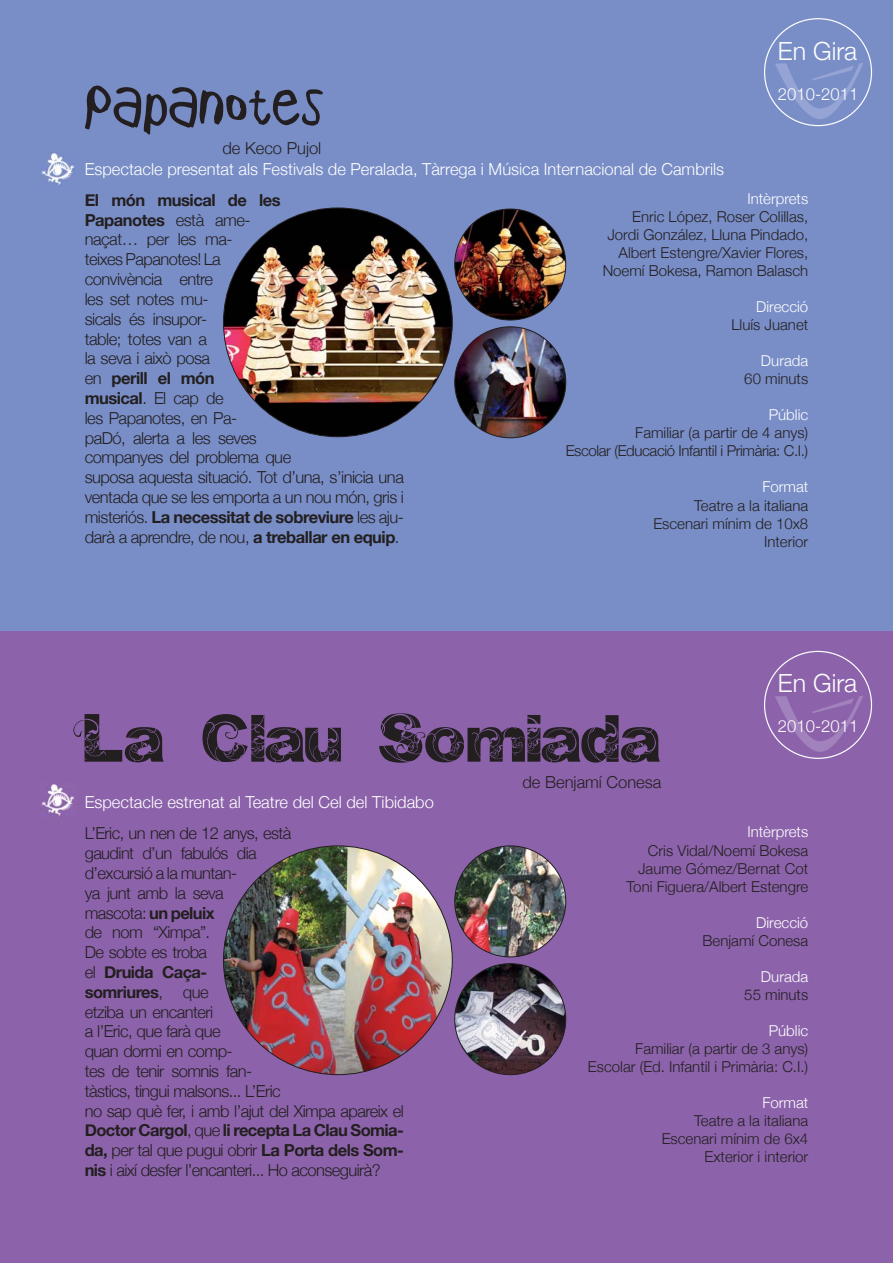
<style>
.page{position:relative;width:893px;height:1263px;background:#fff}
.page>*{position:absolute;margin:0;border:0;box-sizing:border-box;transform-origin:0 0}
.t1{font:54px "Childs Play Age Seven";color:#231f20}
.t2{font:52.5px "Orial Bold";color:#231f20}
.t3{font:300 25.05px "Helvetica Neue";color:#fff}
.t4{font:300 16.65px "Helvetica Neue";color:#fff}
.t5{font:300 16.5px/19.8px "Helvetica Neue";letter-spacing:-.035em;color:#231f20}
.t6{font:300 16.5px "Helvetica Neue";color:#fff}
.t7{font:300 16.5px "Helvetica Neue";color:#231f20}
.t8{font:300 15px/18px "Helvetica Neue";color:#231f20;text-align:right}
.t9{font:300 15px "Helvetica Neue";color:#fff}
.t10{font:300 15px/18px "Helvetica Neue";letter-spacing:-.025em;color:#231f20;text-align:right}
.s1{font-weight:700}
</style>
<div class="page">
<div style="left:0;top:0;width:892px;height:631px;background:#798ec7"></div>
<div style="left:0;top:631px;width:892px;height:631px;background:#8c63aa"></div>
<img style="left:223px;top:208px;width:229px;height:228px;border-radius:50%">
<img style="left:454px;top:327px;width:111px;height:110px;border-radius:50%">
<img style="left:454px;top:209px;width:111px;height:111px;border-radius:50%">
<svg style="left:774px;top:63px;width:89px;height:56px"></svg>
<img style="left:223px;top:845px;width:229px;height:229px;border-radius:50%">
<img style="left:454px;top:963px;width:111px;height:111px;border-radius:50%">
<img style="left:454px;top:845px;width:111px;height:111px;border-radius:50%">
<svg style="left:774px;top:696px;width:89px;height:55px"></svg>
<img style="left:41px;top:152px;width:34px;height:33px">
<img style="left:41px;top:782px;width:34px;height:35px">
<h1 class="t1" style="left:84px;top:83px;width:242px">Papanotes</h1>
<p class="t7" style="left:222px;top:138px;width:100px">de Keco Pujol</p>
<p class="t6" style="left:85px;top:159px;width:640px">Espectacle presentat als Festivals de Peralada, Tàrrega i Música Internacional de Cambrils</p>
<h3 class="t3" style="left:777px;top:35px;width:81px">En Gira</h3>
<p class="t4" style="left:777px;top:83px;width:82px">2010-2011</p>
<p class="t5" style="left:85px;top:190px;width:320px"><span class="s1">El món musical de les<br>Papanotes</span> està ame-<br>naçat… per les ma-<br>teixes Papanotes! La<br>convivència entre<br>les set notes mu-<br>sicals és insupor-<br>table; totes van a<br>la seva i això posa<br>en <span class="s1">perill el món<br>musical</span>. El cap de<br>les Papanotes, en Pa-<br>paDó, alerta a les seves<br>companyes del problema que<br>suposa aquesta situació. Tot d’una, s’inicia una ventada que se les emporta a un nou món, gris i misteriós. <span class="s1">La necessitat de sobreviure</span> les aju&shy;darà a aprendre, de nou, <span class="s1">a treballar en equip</span>.</p>
<p class="t9" style="left:747px;top:190px;width:62px">Intèrprets</p>
<p class="t8" style="left:602px;top:207px;width:207px">Enric López, Roser Colillas,<br>Jordi González, Lluna Pindado,<br>Albert Estengre/Xavier Flores,<br>Noemí Bokesa, Ramon Balasch</p>
<p class="t9" style="left:756px;top:298px;width:53px">Direcció</p>
<p class="t8" style="left:731px;top:315px;width:78px">Lluís Juanet</p>
<p class="t9" style="left:760px;top:352px;width:49px">Durada</p>
<p class="t8" style="left:744px;top:369px;width:65px">60 minuts</p>
<p class="t9" style="left:768px;top:406px;width:41px">Públic</p>
<p class="t10" style="left:565px;top:423px;width:244px">Familiar (a partir de 4 anys)<br>Escolar (Educació Infantil i Primària: C.I.)</p>
<p class="t9" style="left:762px;top:478px;width:47px">Format</p>
<p class="t8" style="left:653px;top:495px;width:156px">Teatre a la italiana<br>Escenari mínim de 10x8<br>Interior</p>
<h2 class="t2" style="left:78px;top:711px;width:585px">La Clau Somiada</h2>
<p class="t6" style="left:85px;top:791px;width:350px">Espectacle estrenat al Teatre del Cel del Tibidabo</p>
<p class="t7" style="left:522px;top:771px;width:140px">de Benjamí Conesa</p>
<h3 class="t3" style="left:777px;top:668px;width:81px">En Gira</h3>
<p class="t4" style="left:777px;top:716px;width:82px">2010-2011</p>
<p class="t5" style="left:85px;top:823px;width:320px">L’Eric, un nen de 12 anys, està<br>gaudint d’un fabulós dia<br>d’excursió a la muntan-<br>ya junt amb la seva<br>mascota: <span class="s1">un peluix<br></span>de nom “Ximpa”.<br>De sobte es troba<br>el <span class="s1">Druida Caça-<br>somriures</span>, que<br>etziba un encanteri<br>a l’Eric, que farà que<br>quan dormi en comp-<br>tes de tenir somnis fan-<br>tàstics, tingui malsons... L’Eric<br>no sap què fer, i amb l’ajut del Ximpa apareix el<br><span class="s1">Doctor Cargol</span>, que <span class="s1">li recepta La Clau Somia&shy;da,</span> per tal que pugui obrir <span class="s1">La Porta dels Som&shy;nis</span> i així desfer l’encanteri... Ho aconseguirà?</p>
<p class="t9" style="left:747px;top:822px;width:62px">Intèrprets</p>
<p class="t8" style="left:626px;top:840px;width:183px">Cris Vidal/Noemí Bokesa<br>Jaume Gómez/Bernat Cot<br>Toni Figuera/Albert Estengre</p>
<p class="t9" style="left:756px;top:912px;width:53px">Direcció</p>
<p class="t8" style="left:702px;top:930px;width:107px">Benjamí Conesa</p>
<p class="t9" style="left:760px;top:966px;width:49px">Durada</p>
<p class="t8" style="left:744px;top:984px;width:65px">55 minuts</p>
<p class="t9" style="left:768px;top:1020px;width:41px">Públic</p>
<p class="t8" style="left:587px;top:1038px;width:222px">Familiar (a partir de 3 anys)<br>Escolar (Ed. Infantil i Primària: C.I.)</p>
<p class="t9" style="left:762px;top:1092px;width:47px">Format</p>
<p class="t8" style="left:661px;top:1110px;width:148px">Teatre a la italiana<br>Escenari mínim de 6x4<br>Exterior i interior</p>
</div>
